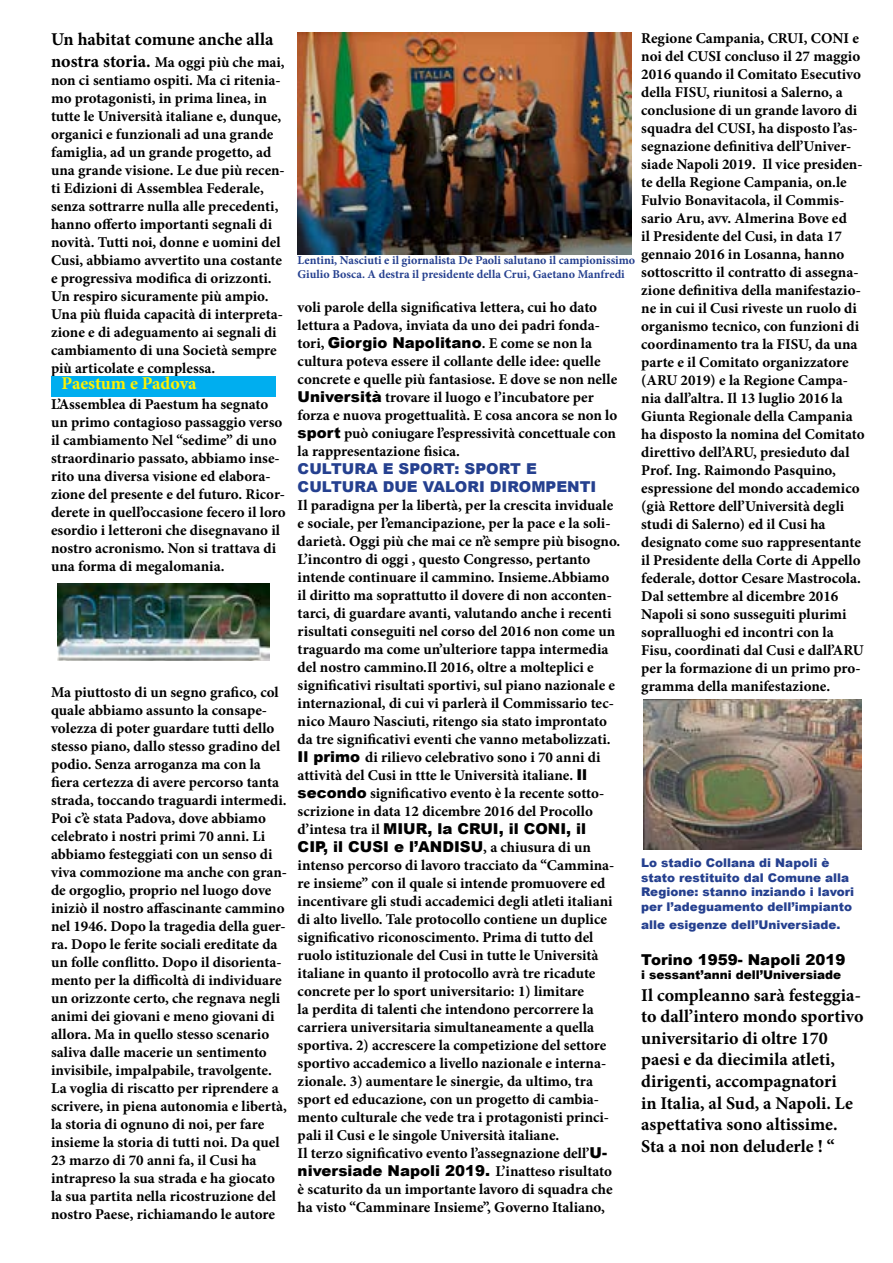
<style>
.page{position:relative;width:893px;height:1263px;background:#fff}
.page>*{position:absolute;margin:0;border:0;box-sizing:border-box;transform-origin:0 0}
.t1{font:700 18px/21.6px "Minion Pro";color:#000}
.t2{font:700 18px "Minion Pro";color:#fff200}
.t3{font:700 15px/18px "Minion Pro";color:#000}
.t4{font:900 15px/18px "Arial";color:#000}
.t5{font:900 15px/18px "Arial";color:#25408f}
.t6{font:900 12px/14.4px "Arial";color:#25408f}
.t7{font:700 12px/14.4px "Minion Pro";color:#25408f}
.t8{font:900 12px "Arial";color:#000}
.s1{font-size:18px}
.s2{font-family:"Arial";font-weight:900}
.s3{font-family:"Minion Pro";font-weight:700}
</style>
<div class="page">
<img style="left:298px;top:32px;width:333px;height:223px">
<div style="left:51px;top:376px;width:225px;height:21px;background:#00aeef"></div>
<img style="left:58px;top:583px;width:212px;height:78px">
<img style="left:644px;top:700px;width:217px;height:150px">
<p class="t1" style="left:51px;top:28px;width:224px">Un habitat comune anche alla</p>
<p class="t3" style="left:51px;top:53px;width:235px"><span class="s1">nostra storia.</span> Ma oggi più che mai, non ci sentiamo ospiti. Ma ci ritenia&shy;mo protagonisti, in prima linea, in tutte le Università italiane e, dunque, organici e funzionali ad una grande famiglia, ad un grande progetto, ad una grande visione. Le due più recen&shy;ti Edizioni di Assemblea Federale, senza sottrarre nulla alle precedenti, hanno offerto importanti segnali di novità. Tutti noi, donne e uomini del Cusi, abbiamo avvertito una costante e progressiva modifica di orizzonti.<br>Un respiro sicuramente più ampio.<br>Una più fluida capacità di interpreta&shy;zione e di adeguamento ai segnali di cambiamento di una Società sempre più articolate e complessa.</p>
<p class="t3" style="left:51px;top:395px;width:236px">L’Assemblea di Paestum ha segnato un primo contagioso passaggio verso il cambiamento Nel “sedime” di uno straordinario passato, abbiamo inse&shy;rito una diversa visione ed elabora&shy;zione del presente e del futuro. Ricor&shy;derete in quell’occasione fecero il loro esordio i letteroni che disegnavano il nostro acronismo. Non si trattava di una forma di megalomania.</p>
<p class="t2" style="left:62px;top:371px;width:136px">Paestum e Padova</p>
<p class="t3" style="left:51px;top:683px;width:238px">Ma piuttosto di un segno grafico, col quale abbiamo assunto la consape&shy;volezza di poter guardare tutti dello stesso piano, dallo stesso gradino del podio. Senza arroganza ma con la fiera certezza di avere percorso tanta strada, toccando traguardi intermedi.<br>Poi c’è stata Padova, dove abbiamo celebrato i nostri primi 70 anni. Li abbiamo festeggiati con un senso di viva commozione ma anche con gran&shy;de orgoglio, proprio nel luogo dove iniziò il nostro affascinante cammino nel 1946. Dopo la tragedia della guer&shy;ra. Dopo le ferite sociali ereditate da un folle conflitto. Dopo il disorienta&shy;mento per la difficoltà di individuare un orizzonte certo, che regnava negli animi dei giovani e meno giovani di allora. Ma in quello stesso scenario saliva dalle macerie un sentimento invisibile, impalpabile, travolgente.<br>La voglia di riscatto per riprendere a scrivere, in piena autonomia e libertà, la storia di ognuno di noi, per fare insieme la storia di tutti noi. Da quel 23 marzo di 70 anni fa, il Cusi ha intrapreso la sua strada e ha giocato la sua partita nella ricostruzione del nostro Paese, richiamando le autore</p>
<p class="t3" style="left:641px;top:29px;width:225px">Regione Campania, CRUI, CONI e noi del CUSI concluso il 27 maggio 2016 quando il Comitato Esecutivo della FISU, riunitosi a Salerno, a conclusione di un grande lavoro di squadra del CUSI, ha disposto l’as&shy;segnazione definitiva dell’Univer&shy;siade Napoli 2019. Il vice presiden&shy;te della Regione Campania, on.le Fulvio Bonavitacola, il Commis&shy;sario Aru, avv. Almerina Bove ed<br>il Presidente del Cusi, in data 17 gennaio 2016 in Losanna, hanno sottoscritto il contratto di assegna&shy;zione definitiva della manifestazio&shy;ne in cui il Cusi riveste un ruolo di organismo tecnico, con funzioni di coordinamento tra la FISU, da una parte e il Comitato organizzatore (ARU 2019) e la Regione Campa&shy;nia dall’altra. Il 13 luglio 2016 la Giunta Regionale della Campania ha disposto la nomina del Comitato direttivo dell’ARU, presieduto dal Prof. Ing. Raimondo Pasquino, espressione del mondo accademico (già Rettore dell’Università degli studi di Salerno) ed il Cusi ha designato come suo rappresentante il Presidente della Corte di Appello federale, dottor Cesare Mastrocola.<br>Dal settembre al dicembre 2016<br>Napoli si sono susseguiti plurimi sopralluoghi ed incontri con la Fisu, coordinati dal Cusi e dall’ARU per la formazione di un primo pro&shy;gramma della manifestazione.</p>
<p class="t7" style="left:298px;top:253px;width:339px">Lentini, Nasciuti e il giornalista De Paoli salutano il campionissimo<br>Giulio Bosca. A destra il presidente della Crui, Gaetano Manfredi</p>
<p class="t3" style="left:298px;top:298px;width:321px">voli parole della significativa lettera, cui ho dato lettura a Padova, inviata da uno dei padri fonda&shy;tori, <span class="s2">Giorgio Napolitano</span>. E come se non la cultura poteva essere il collante delle idee: quelle concrete e quelle più fantasiose. E dove se non nelle <span class="s2">Università</span> trovare il luogo e l’incubatore per forza e nuova progettualità. E cosa ancora se non lo <span class="s2">sport</span> può coniugare l’espressività concettuale con la rappresentazione fisica.</p>
<p class="t5" style="left:298px;top:459px;width:300px">CULTURA E SPORT: SPORT E<br>CULTURA DUE VALORI DIROMPENTI</p>
<p class="t3" style="left:298px;top:496px;width:324px">Il paradigna per la libertà, per la crescita inviduale e sociale, per l’emancipazione, per la pace e la soli&shy;darietà. Oggi più che mai ce n’è sempre più bisogno.<br>L’incontro di oggi , questo Congresso, pertanto intende continuare il cammino. Insieme.Abbiamo il diritto ma soprattutto il dovere di non acconten&shy;tarci, di guardare avanti, valutando anche i recenti risultati conseguiti nel corso del 2016 non come un traguardo ma come un’ulteriore tappa intermedia del nostro cammino.Il 2016, oltre a molteplici e significativi risultati sportivi, sul piano nazionale e internazional, di cui vi parlerà il Commissario tec&shy;nico Mauro Nasciuti, ritengo sia stato improntato da tre significativi eventi che vanno metabolizzati.<br><span class="s2">Il primo</span> di rilievo celebrativo sono i 70 anni di attività del Cusi in ttte le Università italiane. <span class="s2">Il secondo</span> significativo evento è la recente sotto&shy;scrizione in data 12 dicembre 2016 del Procollo</p>
<p class="t4" style="left:298px;top:819px;width:295px"><span class="s3">d’intesa tra il</span> MIUR, la CRUI, il CONI, il<br>CIP, il CUSI e l’ANDISU<span class="s3">, a chiusura di un</span></p>
<p class="t3" style="left:298px;top:856px;width:318px">intenso percorso di lavoro tracciato da “Cammina&shy;re insieme” con il quale si intende promuovere ed incentivare gli studi accademici degli atleti italiani di alto livello. Tale protocollo contiene un duplice significativo riconoscimento. Prima di tutto del ruolo istituzionale del Cusi in tutte le Università italiane in quanto il protocollo avrà tre ricadute concrete per lo sport universitario: 1) limitare<br>la perdita di talenti che intendono percorrere la carriera universitaria simultaneamente a quella sportiva. 2) accrescere la competizione del settore sportivo accademico a livello nazionale e interna&shy;zionale. 3) aumentare le sinergie, da ultimo, tra sport ed educazione, con un progetto di cambia&shy;mento culturale che vede tra i protagonisti princi&shy;pali il Cusi e le singole Università italiane.<br>Il terzo significativo evento l’assegnazione dell’<span class="s2">U-</span></p>
<p class="t4" style="left:298px;top:1161px;width:316px">niversiade Napoli 2019. <span class="s3">L’inatteso risultato</span></p>
<p class="t3" style="left:298px;top:1180px;width:317px">è scaturito da un importante lavoro di squadra che ha visto “Camminare Insieme”, Governo Italiano,</p>
<p class="t6" style="left:641px;top:855px;width:214px">Lo stadio Collana di Napoli è stato restituito dal Comune alla<br>Regione: stanno inziando i lavori per l’adeguamento dell’impianto</p>
<p class="t6" style="left:641px;top:917px;width:201px">alle esigenze dell’Universiade.</p>
<p class="t4" style="left:641px;top:950px;width:206px">Torino 1959- Napoli 2019</p>
<p class="t8" style="left:641px;top:966px;width:201px">i sessant’anni dell’Universiade</p>
<p class="t1" style="left:641px;top:984px;width:224px">Il compleanno sarà festeggia&shy;to dall’intero mondo sportivo universitario di oltre 170 paesi e da diecimila atleti, dirigenti, accompagnatori<br>in Italia, al Sud, a Napoli. Le aspettativa sono altissime.<br>Sta a noi non deluderle ! “</p>
</div>
